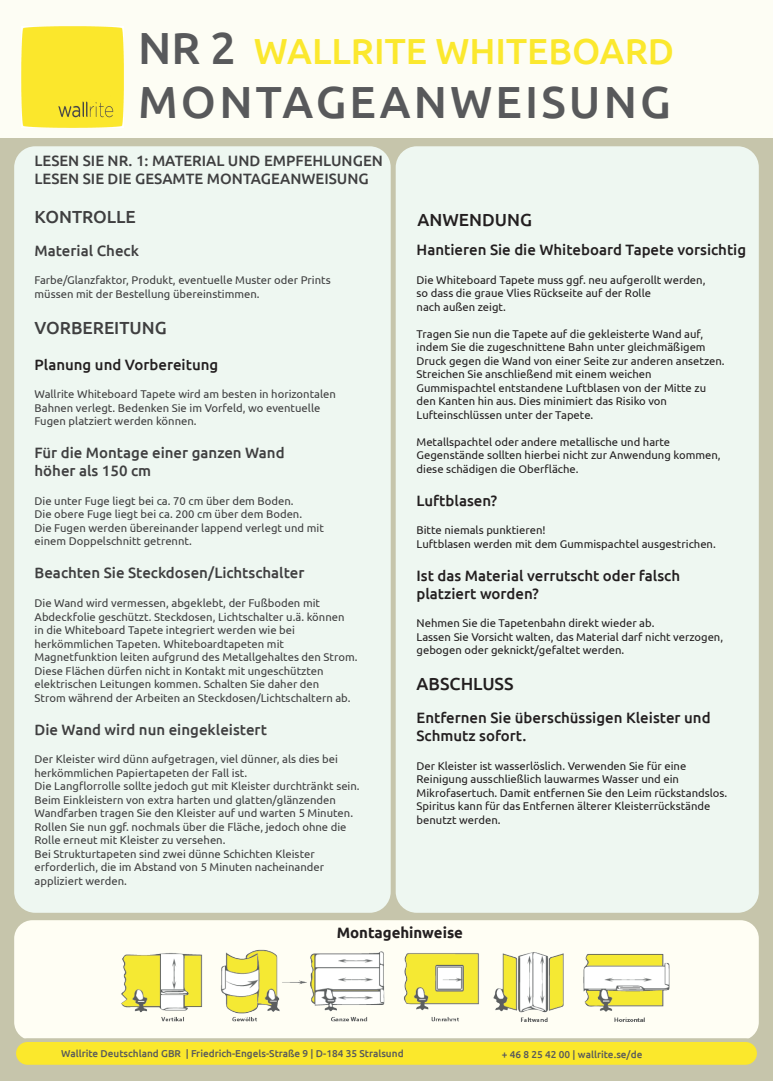
<style>
.page{position:relative;width:773px;height:1081px;background:#fff}
.page>*{position:absolute;margin:0;border:0;box-sizing:border-box;transform-origin:0 0}
.t1{font:500 45px/54px "Ubuntu";letter-spacing:.07em;color:#58595b}
.t2{font:500 36.25px "Ubuntu";color:#fbe82e}
.t3{font:500 17.5px "Ubuntu";color:#3f3f40}
.t4{font:500 17.5px "Ubuntu";color:#231f20}
.t5{font:500 15px/18px "Ubuntu";color:#3f3f40}
.t6{font:500 15px/18px "Ubuntu";color:#231f20}
.t7{font:700 15px "Ubuntu";color:#231f20}
.t8{font:11.25px/13.5px "Ubuntu";color:#3f3f40}
.t9{font:11.25px/13.5px "Ubuntu";color:#231f20}
.t10{font:500 10px "Ubuntu";color:#58595b}
</style>
<div class="page">
<div style="left:0;top:0;width:772px;height:138px;background:#fdfdf4"></div>
<div style="left:0;top:138px;width:772px;height:943px;background:#c6c5ab"></div>
<div style="left:21px;top:26px;width:102px;height:101px;background:#fbe72c"></div>
<div style="left:14px;top:146px;width:376px;height:767px;background:#eef7f1;border-radius:21px"></div>
<div style="left:14px;top:920px;width:744px;height:120px;background:#fffef4;border-radius:18px"></div>
<div style="left:395px;top:146px;width:363px;height:767px;background:#eef7f1;border-radius:21px"></div>
<div style="left:14px;top:1040px;width:744px;height:26px;background:#fbe82c;border-radius:13px"></div>
<div style="left:12px;top:1038px;width:748px;height:30px;border:4px solid #c6c5ab;border-radius:13px"></div>
<img style="left:113px;top:949px;width:565px;height:90px">
<h1 class="t1" style="left:138px;top:20px;width:534px">NR 2<br>MONTAGEANWEISUNG</h1>
<h2 class="t2" style="left:254px;top:29px;width:422px">WALLRITE WHITEBOARD</h2>
<h3 class="t5" style="left:35px;top:151px;width:350px">LESEN SIE NR. 1: MATERIAL UND EMPFEHLUNGEN<br>LESEN SIE DIE GESAMTE MONTAGEANWEISUNG</h3>
<h3 class="t3" style="left:35px;top:206px;width:103px">KONTROLLE</h3>
<h3 class="t5" style="left:35px;top:241px;width:106px">Material Check</h3>
<p class="t8" style="left:35px;top:273px;width:297px">Farbe/Glanzfaktor, Produkt, eventuelle Muster oder Prints müssen mit der Bestellung übereinstimmen.</p>
<h3 class="t3" style="left:35px;top:317px;width:134px">VORBEREITUNG</h3>
<h3 class="t6" style="left:35px;top:355px;width:185px">Planung und Vorbereitung</h3>
<p class="t8" style="left:35px;top:387px;width:303px">Wallrite Whiteboard Tapete wird am besten in horizontalen<br>Bahnen verlegt. Bedenken Sie im Vorfeld, wo eventuelle<br>Fugen platziert werden können.</p>
<h3 class="t5" style="left:35px;top:443px;width:251px">Für die Montage einer ganzen Wand höher als 150 cm</h3>
<p class="t8" style="left:35px;top:494px;width:291px">Die unter Fuge liegt bei ca. 70 cm über dem Boden.<br>Die obere Fuge liegt bei ca. 200 cm über dem Boden.<br>Die Fugen werden übereinander lappend verlegt und mit einem Doppelschnitt getrennt.</p>
<h3 class="t5" style="left:35px;top:563px;width:271px">Beachten Sie Steckdosen/Lichtschalter</h3>
<p class="t8" style="left:35px;top:596px;width:324px">Die Wand wird vermessen, abgeklebt, der Fußboden mit Abdeckfolie geschützt. Steckdosen, Lichtschalter u.ä. können<br>in die Whiteboard Tapete integriert werden wie bei herkömmlichen Tapeten. Whiteboardtapeten mit Magnetfunktion leiten aufgrund des Metallgehaltes den Strom.<br>Diese Flächen dürfen nicht in Kontakt mit ungeschützten elektrischen Leitungen kommen. Schalten Sie daher den<br>Strom während der Arbeiten an Steckdosen/Lichtschaltern ab.</p>
<h3 class="t5" style="left:35px;top:719px;width:234px">Die Wand wird nun eingekleistert</h3>
<p class="t8" style="left:35px;top:752px;width:326px">Der Kleister wird dünn aufgetragen, viel dünner, als dies bei herkömmlichen Papiertapeten der Fall ist.<br>Die Langflorrolle sollte jedoch gut mit Kleister durchtränkt sein.<br>Beim Einkleistern von extra harten und glatten/glänzenden Wandfarben tragen Sie den Kleister auf und warten 5 Minuten.<br>Rollen Sie nun ggf. nochmals über die Fläche, jedoch ohne die Rolle erneut mit Kleister zu versehen.<br>Bei Strukturtapeten sind zwei dünne Schichten Kleister erforderlich, die im Abstand von 5 Minuten nacheinander appliziert werden.</p>
<h3 class="t4" style="left:417px;top:209px;width:116px">ANWENDUNG</h3>
<h3 class="t6" style="left:416px;top:240px;width:331px">Hantieren Sie die Whiteboard Tapete vorsichtig</h3>
<p class="t9" style="left:416px;top:272px;width:290px">Die Whiteboard Tapete muss ggf. neu aufgerollt werden, so dass die graue Vlies Rückseite auf der Rolle<br>nach außen zeigt.</p>
<p class="t9" style="left:416px;top:326px;width:309px">Tragen Sie nun die Tapete auf die gekleisterte Wand auf, indem Sie die zugeschnittene Bahn unter gleichmäßigem Druck gegen die Wand von einer Seite zur anderen ansetzen.<br>Streichen Sie anschließend mit einem weichen Gummispachtel entstandene Luftblasen von der Mitte zu den Kanten hin aus. Dies minimiert das Risiko von Lufteinschlüssen unter der Tapete.</p>
<p class="t9" style="left:416px;top:434px;width:305px">Metallspachtel oder andere metallische und harte<br>Gegenstände sollten hierbei nicht zur Anwendung kommen, diese schädigen die Oberfläche.</p>
<h3 class="t6" style="left:416px;top:491px;width:82px">Luftblasen?</h3>
<p class="t9" style="left:416px;top:523px;width:301px">Bitte niemals punktieren!<br>Luftblasen werden mit dem Gummispachtel ausgestrichen.</p>
<h3 class="t6" style="left:416px;top:566px;width:265px">Ist das Material verrutscht oder falsch platziert worden?</h3>
<p class="t9" style="left:416px;top:616px;width:308px">Nehmen Sie die Tapetenbahn direkt wieder ab.<br>Lassen Sie Vorsicht walten, das Material darf nicht verzogen, gebogen oder geknickt/gefaltet werden.</p>
<h3 class="t4" style="left:416px;top:673px;width:98px">ABSCHLUSS</h3>
<h3 class="t6" style="left:416px;top:708px;width:295px">Entfernen Sie überschüssigen Kleister und<br>Schmutz sofort.</h3>
<p class="t9" style="left:416px;top:758px;width:312px">Der Kleister ist wasserlöslich. Verwenden Sie für eine Reinigung ausschließlich lauwarmes Wasser und ein Mikrofasertuch. Damit entfernen Sie den Leim rückstandslos.<br>Spiritus kann für das Entfernen älterer Kleisterrückstände benutzt werden.</p>
<h3 class="t7" style="left:336px;top:923px;width:128px">Montagehinweise</h3>
<p class="t10" style="left:61px;top:1047px;width:344px">Wallrite Deutschland GBR | Friedrich-Engels-Straße 9 | D-184 35 Stralsund</p>
<p class="t10" style="left:501px;top:1048px;width:142px">+ 46 8 25 42 00 | wallrite.se/de</p>
</div>
